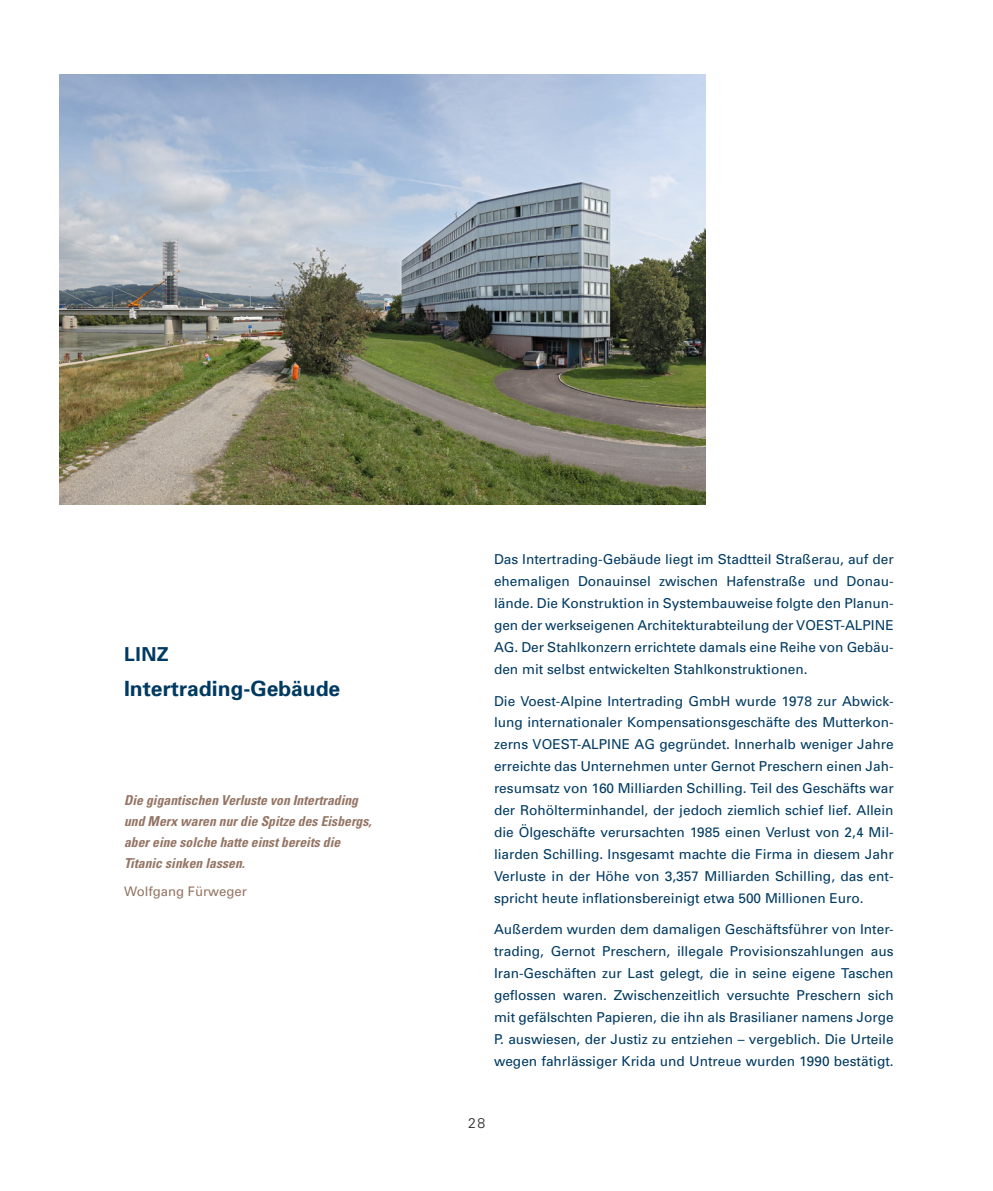
<style>
.page{position:relative;width:993px;height:1191px;background:#fff}
.page>*{position:absolute;margin:0;border:0;box-sizing:border-box;transform-origin:0 0}
.Titel_1{font:700 21px "Univers";color:#003a62}
.Ort{font:700 19.25px "Univers";color:#003a62}
.t1{font:300 14px "Univers";color:#231f20}
.Fließtext{font:13.65px/21.9px "Univers";color:#003a62;text-align:justify}
.Zitat{font:italic 700 condensed 13.65px/21px "Univers";color:#957565}
.nameZitat{font:13.12px "Univers";color:#957565}
</style>
<div class="page">
<img style="left:60px;top:74px;width:644px;height:430px">
<p class="Ort" style="left:124px;top:641px;width:46px">LINZ</p>
<p class="Titel_1" style="left:124px;top:675px;width:217px">Intertrading-Gebäude</p>
<p class="Zitat" style="left:124px;top:789px;width:249px">Die gigantischen Verluste von Intertrading und Merx waren nur die Spitze des Eisbergs, aber eine solche hatte einst bereits die Titanic sinken lassen.</p>
<p class="nameZitat" style="left:124px;top:883px;width:124px">Wolfgang Fürweger</p>
<p class="Fließtext" style="left:494px;top:548px;width:401px">Das Intertrading-Gebäude liegt im Stadtteil Straßerau, auf der ehemaligen Donauinsel zwischen Hafenstraße und Donau&shy;lände. Die Konstruktion in Systembauweise folgte den Planun&shy;gen der werkseigenen Architekturabteilung der VOEST-ALPINE AG. Der Stahlkonzern errichtete damals eine Reihe von Gebäu&shy;den mit selbst entwickelten Stahlkonstruktionen.</p>
<p class="Fließtext" style="left:494px;top:689px;width:401px">Die Voest-Alpine Intertrading GmbH wurde 1978 zur Abwick&shy;lung internationaler Kompensationsgeschäfte des Mutterkon&shy;zerns VOEST-ALPINE AG gegründet. Innerhalb weniger Jahre erreichte das Unternehmen unter Gernot Preschern einen Jah&shy;resumsatz von 160 Milliarden Schilling. Teil des Geschäfts war der Rohölterminhandel, der jedoch ziemlich schief lief. Allein die Ölgeschäfte verursachten 1985 einen Verlust von 2,4 Mil&shy;liarden Schilling. Insgesamt machte die Firma in diesem Jahr Verluste in der Höhe von 3,357 Milliarden Schilling, das ent&shy;spricht heute inflationsbereinigt etwa 500 Millionen Euro.</p>
<p class="Fließtext" style="left:494px;top:918px;width:401px">Außerdem wurden dem damaligen Geschäftsführer von Inter&shy;trading, Gernot Preschern, illegale Provisionszahlungen aus Iran-Geschäften zur Last gelegt, die in seine eigene Taschen geflossen waren. Zwischenzeitlich versuchte Preschern sich mit gefälschten Papieren, die ihn als Brasilianer namens Jorge P. auswiesen, der Justiz zu entziehen – vergeblich. Die Urteile wegen fahrlässiger Krida und Untreue wurden 1990 bestätigt.</p>
<p class="t1" style="left:468px;top:1114px;width:19px">28</p>
</div>
